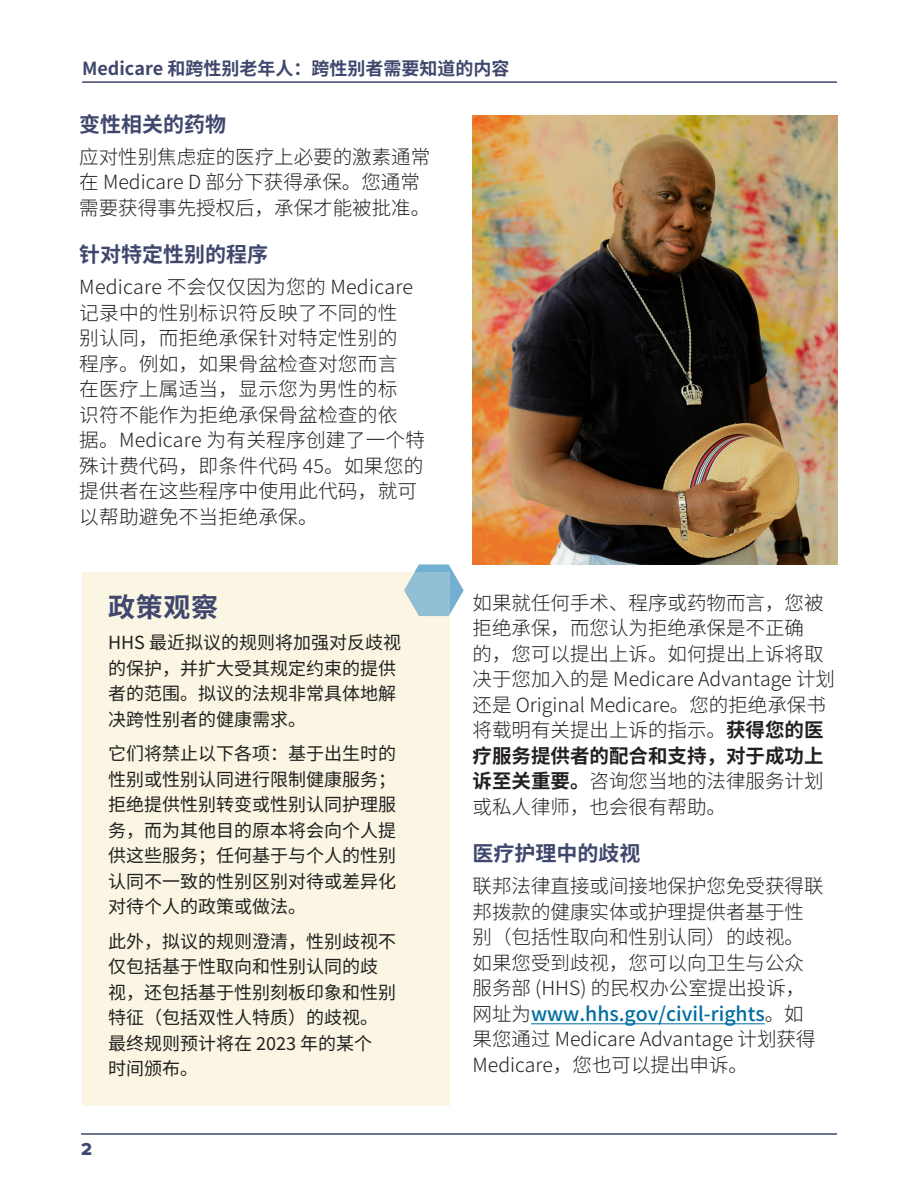
<style>
.page{position:relative;width:918px;height:1188px;background:#fff}
.page>*{position:absolute;margin:0;border:0;box-sizing:border-box;transform-origin:0 0}
.BOX_Heading{font:700 27px "Noto Sans SC";color:#40476d}
.SubHeading{font:700 21px "Noto Sans SC";color:#40476d}
.Text{font:300 19.5px/25.5px "Noto Sans SC";color:#231f20}
.BOX_Text{font:18px/25.5px "Noto Sans SC";color:#231f20}
.Runniong_Headers{font:700 18px "Noto Sans SC";color:#40476d}
.Runniong_Headers-2{font:18px "Proxima Nova Extrabld";color:#40476d}
.s1{font-weight:700}
.s2{font-weight:500;color:#006ea0}
</style>
<div class="page">
<div style="left:82px;top:572px;width:368px;height:534px;background:#faf6e3"></div>
<hr style="left:531px;top:1023px;width:234px;height:1px;background:#006ea0">
<hr style="left:81px;top:1133px;width:756px;height:2px;background:#40476d">
<hr style="left:82px;top:81px;width:755px;height:2px;background:#40476d">
<img style="left:472px;top:116px;width:366px;height:449px">
<svg style="left:404px;top:565px;width:59px;height:51px"></svg>
<p class="Runniong_Headers" style="left:82px;top:58px;width:429px">Medicare 和跨性别老年人：跨性别者需要知道的内容</p>
<p class="SubHeading" style="left:79px;top:112px;width:148px">变性相关的药物</p>
<p class="Text" style="left:79px;top:144px;width:352px">应对性别焦虑症的医疗上必要的激素通常在 Medicare D 部分下获得承保。您通常需要获得事先授权后，承保才能被批准。</p>
<p class="SubHeading" style="left:79px;top:242px;width:190px">针对特定性别的程序</p>
<p class="Text" style="left:79px;top:275px;width:347px">Medicare 不会仅仅因为您的 Medicare记录中的性别标识符反映了不同的性<br>别认同，而拒绝承保针对特定性别的<br>程序。例如，如果骨盆检查对您而言<br>在医疗上属适当，显示您为男性的标<br>识符不能作为拒绝承保骨盆检查的依<br>据。Medicare 为有关程序创建了一个特殊计费代码，即条件代码 45。如果您的提供者在这些程序中使用此代码，就可以帮助避免不当拒绝承保。</p>
<p class="BOX_Heading" style="left:108px;top:592px;width:112px">政策观察</p>
<p class="BOX_Text" style="left:108px;top:630px;width:294px">HHS 最近拟议的规则将加强对反歧视的保护，并扩大受其规定约束的提供者的范围。拟议的法规非常具体地解决跨性别者的健康需求。</p>
<p class="BOX_Text" style="left:108px;top:741px;width:289px;text-align:justify">它们将禁止以下各项：基于出生时的性别或性别认同进行限制健康服务；拒绝提供性别转变或性别认同护理服务，而为其他目的原本将会向个人提供这些服务；任何基于与个人的性别认同不一致的性别区别对待或差异化对待个人的政策或做法。</p>
<p class="BOX_Text" style="left:108px;top:929px;width:289px">此外，拟议的规则澄清，性别歧视不仅包括基于性取向和性别认同的歧视，还包括基于性别刻板印象和性别特征（包括双性人特质）的歧视。最终规则预计将在 2023 年的某个<br>时间颁布。</p>
<p class="Runniong_Headers-2" style="left:81px;top:1136px;width:12px">2</p>
<p class="Text" style="left:472px;top:591px;width:364px">如果就任何手术、程序或药物而言，您被拒绝承保，而您认为拒绝承保是不正确<br>的，您可以提出上诉。如何提出上诉将取决于您加入的是 Medicare Advantage 计划还是 Original Medicare。您的拒绝承保书将载明有关提出上诉的指示。<span class="s1">获得您的医疗服务提供者的配合和支持，对于成功上诉至关重要。</span>咨询您当地的法律服务计划或私人律师，也会很有帮助。</p>
<p class="SubHeading" style="left:472px;top:842px;width:169px">医疗护理中的歧视</p>
<p class="Text" style="left:472px;top:874px;width:352px">联邦法律直接或间接地保护您免受获得联邦拨款的健康实体或护理提供者基于性别（包括性取向和性别认同）的歧视。如果您受到歧视，您可以向卫生与公众服务部 (HHS) 的民权办公室提出投诉，网址为<span class="s2">www.hhs.gov/civil-rights</span>。如果您通过 Medicare Advantage 计划获得<br>Medicare，您也可以提出申诉。</p>
</div>
